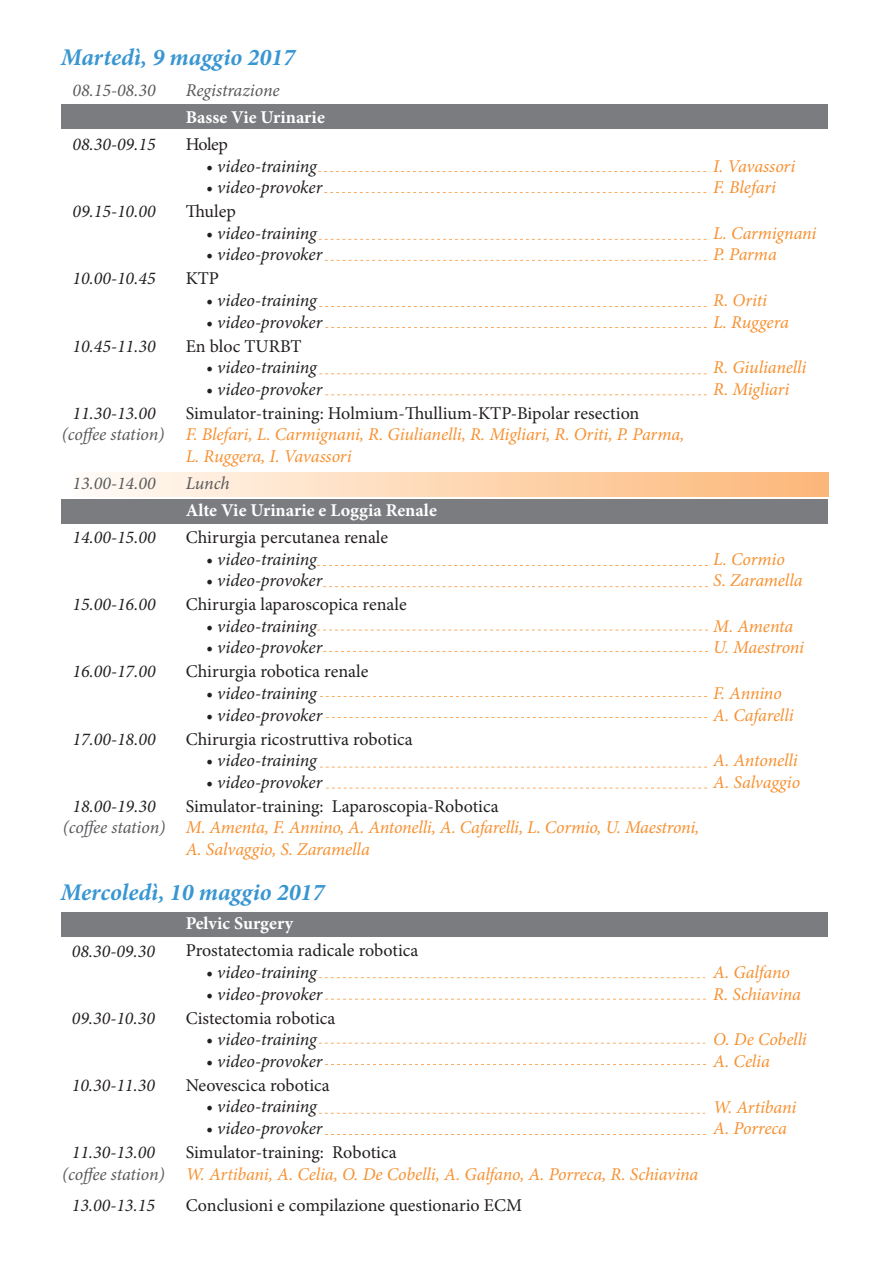
<style>
.page{position:relative;width:893px;height:1263px;background:#fff}
.page>*{position:absolute;margin:0;border:0;box-sizing:border-box;transform-origin:0 0}
.t1{font:italic 700 24px "Minion Pro";color:#3996d2}
.t2{font:italic 18px "Minion Pro";letter-spacing:-.005em;color:#231f20}
.t3{font:italic 18px/21.6px "Minion Pro";letter-spacing:-.01em;color:#f79131}
.t4{font:18px "Minion Pro";color:#231f20}
.t5{font:italic 18px "Minion Pro";letter-spacing:-.01em;color:#58595b}
.t6{font:700 18px "Minion Pro";color:#fff}
</style>
<div class="page">
<div style="left:62px;top:912px;width:766px;height:24px;background:#7a7c7f"></div>
<svg style="left:319px;top:977px;width:386px;height:1px"></svg>
<svg style="left:325px;top:999px;width:381px;height:1px"></svg>
<svg style="left:319px;top:1043px;width:386px;height:1px"></svg>
<svg style="left:325px;top:1064px;width:381px;height:1px"></svg>
<svg style="left:319px;top:1113px;width:386px;height:1px"></svg>
<svg style="left:325px;top:1134px;width:381px;height:1px"></svg>
<div style="left:62px;top:472px;width:766px;height:25px;background:linear-gradient(to right,#fffcf8,#fcb777)"></div>
<div style="left:62px;top:105px;width:766px;height:24px;background:#7a7c7f"></div>
<div style="left:62px;top:499px;width:766px;height:25px;background:#7a7c7f"></div>
<svg style="left:319px;top:306px;width:388px;height:1px"></svg>
<svg style="left:325px;top:327px;width:382px;height:1px"></svg>
<svg style="left:319px;top:373px;width:388px;height:1px"></svg>
<svg style="left:325px;top:394px;width:382px;height:1px"></svg>
<svg style="left:320px;top:696px;width:387px;height:1px"></svg>
<svg style="left:326px;top:717px;width:381px;height:1px"></svg>
<svg style="left:320px;top:767px;width:387px;height:1px"></svg>
<svg style="left:326px;top:788px;width:381px;height:1px"></svg>
<svg style="left:317px;top:565px;width:391px;height:1px"></svg>
<svg style="left:323px;top:586px;width:385px;height:1px"></svg>
<svg style="left:317px;top:630px;width:391px;height:1px"></svg>
<svg style="left:323px;top:651px;width:385px;height:1px"></svg>
<svg style="left:319px;top:239px;width:391px;height:1px"></svg>
<svg style="left:325px;top:260px;width:381px;height:1px"></svg>
<svg style="left:318px;top:171px;width:392px;height:1px"></svg>
<svg style="left:324px;top:192px;width:386px;height:1px"></svg>
<h1 class="t1" style="left:61px;top:48px;width:236px">Martedì, 9 maggio 2017</h1>
<p class="t5" style="left:72px;top:83px;width:85px">08.15-08.30</p>
<p class="t2" style="left:72px;top:137px;width:85px">08.30-09.15</p>
<p class="t2" style="left:72px;top:204px;width:85px">09.15-10.00</p>
<p class="t2" style="left:72px;top:272px;width:85px">10.00-10.45</p>
<p class="t2" style="left:72px;top:339px;width:85px">10.45-11.30</p>
<p class="t2" style="left:72px;top:406px;width:85px">11.30-13.00</p>
<p class="t5" style="left:62px;top:428px;width:104px">(coffee station)</p>
<p class="t5" style="left:72px;top:476px;width:85px">13.00-14.00</p>
<p class="t2" style="left:72px;top:530px;width:85px">14.00-15.00</p>
<p class="t2" style="left:72px;top:597px;width:85px">15.00-16.00</p>
<p class="t2" style="left:72px;top:664px;width:85px">16.00-17.00</p>
<p class="t2" style="left:72px;top:732px;width:85px">17.00-18.00</p>
<p class="t2" style="left:72px;top:799px;width:85px">18.00-19.30</p>
<p class="t5" style="left:63px;top:820px;width:104px">(coffee station)</p>
<p class="t5" style="left:186px;top:83px;width:96px">Registrazione</p>
<p class="t6" style="left:186px;top:110px;width:141px">Basse Vie Urinarie</p>
<p class="t4" style="left:186px;top:137px;width:44px">Holep</p>
<p class="t2" style="left:206px;top:159px;width:112px">• video-training</p>
<p class="t2" style="left:206px;top:180px;width:118px">• video-provoker</p>
<p class="t4" style="left:186px;top:204px;width:52px">Thulep</p>
<p class="t2" style="left:206px;top:226px;width:112px">• video-training</p>
<p class="t2" style="left:206px;top:247px;width:118px">• video-provoker</p>
<p class="t4" style="left:186px;top:271px;width:35px">KTP</p>
<p class="t2" style="left:206px;top:293px;width:112px">• video-training</p>
<p class="t2" style="left:206px;top:315px;width:118px">• video-provoker</p>
<p class="t4" style="left:186px;top:339px;width:117px">En bloc TURBT</p>
<p class="t2" style="left:206px;top:360px;width:112px">• video-training</p>
<p class="t2" style="left:206px;top:382px;width:118px">• video-provoker</p>
<p class="t4" style="left:186px;top:406px;width:455px">Simulator-training: Holmium-Thullium-KTP-Bipolar resection</p>
<p class="t3" style="left:186px;top:425px;width:500px">F. Blefari, L. Carmignani, R. Giulianelli, R. Migliari, R. Oriti, P. Parma,<br>L. Ruggera, I. Vavassori</p>
<p class="t5" style="left:186px;top:476px;width:45px">Lunch</p>
<p class="t6" style="left:186px;top:503px;width:253px">Alte Vie Urinarie e Loggia Renale</p>
<p class="t4" style="left:186px;top:530px;width:204px">Chirurgia percutanea renale</p>
<p class="t2" style="left:206px;top:552px;width:112px">• video-training</p>
<p class="t2" style="left:206px;top:573px;width:118px">• video-provoker</p>
<p class="t4" style="left:186px;top:597px;width:222px">Chirurgia laparoscopica renale</p>
<p class="t2" style="left:206px;top:619px;width:112px">• video-training</p>
<p class="t2" style="left:206px;top:640px;width:118px">• video-provoker</p>
<p class="t4" style="left:186px;top:664px;width:184px">Chirurgia robotica renale</p>
<p class="t2" style="left:206px;top:686px;width:112px">• video-training</p>
<p class="t2" style="left:206px;top:708px;width:118px">• video-provoker</p>
<p class="t4" style="left:186px;top:732px;width:229px">Chirurgia ricostruttiva robotica</p>
<p class="t2" style="left:206px;top:753px;width:112px">• video-training</p>
<p class="t2" style="left:206px;top:775px;width:118px">• video-provoker</p>
<p class="t4" style="left:186px;top:799px;width:314px">Simulator-training: Laparoscopia-Robotica</p>
<p class="t3" style="left:186px;top:818px;width:515px">M. Amenta, F. Annino, A. Antonelli, A. Cafarelli, L. Cormio, U. Maestroni,<br>A. Salvaggio, S. Zaramella</p>
<h1 class="t1" style="left:60px;top:882px;width:265px">Mercoledì, 10 maggio 2017</h1>
<p class="t2" style="left:72px;top:944px;width:85px">08.30-09.30</p>
<p class="t2" style="left:72px;top:1011px;width:85px">09.30-10.30</p>
<p class="t2" style="left:72px;top:1078px;width:85px">10.30-11.30</p>
<p class="t2" style="left:72px;top:1145px;width:85px">11.30-13.00</p>
<p class="t5" style="left:62px;top:1167px;width:104px">(coffee station)</p>
<p class="t2" style="left:72px;top:1198px;width:85px">13.00-13.15</p>
<p class="t6" style="left:186px;top:917px;width:109px">Pelvic Surgery</p>
<p class="t4" style="left:186px;top:944px;width:234px">Prostatectomia radicale robotica</p>
<p class="t2" style="left:206px;top:965px;width:112px">• video-training</p>
<p class="t2" style="left:206px;top:987px;width:118px">• video-provoker</p>
<p class="t4" style="left:186px;top:1011px;width:151px">Cistectomia robotica</p>
<p class="t2" style="left:206px;top:1032px;width:112px">• video-training</p>
<p class="t2" style="left:206px;top:1054px;width:118px">• video-provoker</p>
<p class="t4" style="left:186px;top:1078px;width:146px">Neovescica robotica</p>
<p class="t2" style="left:206px;top:1100px;width:112px">• video-training</p>
<p class="t2" style="left:206px;top:1121px;width:118px">• video-provoker</p>
<p class="t4" style="left:186px;top:1145px;width:212px">Simulator-training: Robotica</p>
<p class="t3" style="left:186px;top:1165px;width:514px">W. Artibani, A. Celia, O. De Cobelli, A. Galfano, A. Porreca, R. Schiavina</p>
<p class="t4" style="left:186px;top:1198px;width:338px">Conclusioni e compilazione questionario ECM</p>
<p class="t3" style="left:713px;top:157px;width:84px">I. Vavassori<br>F. Blefari</p>
<p class="t3" style="left:713px;top:224px;width:105px">L. Carmignani<br>P. Parma</p>
<p class="t3" style="left:713px;top:291px;width:77px">R. Oriti<br>L. Ruggera</p>
<p class="t3" style="left:713px;top:358px;width:95px">R. Giulianelli<br>R. Migliari</p>
<p class="t3" style="left:713px;top:550px;width:91px">L. Cormio<br>S. Zaramella</p>
<p class="t3" style="left:713px;top:617px;width:92px">M. Amenta<br>U. Maestroni</p>
<p class="t3" style="left:713px;top:684px;width:82px">F. Annino<br>A. Cafarelli</p>
<p class="t3" style="left:713px;top:751px;width:89px">A. Antonelli<br>A. Salvaggio</p>
<p class="t3" style="left:713px;top:963px;width:89px">A. Galfano<br>R. Schiavina</p>
<p class="t3" style="left:713px;top:1030px;width:95px">O. De Cobelli<br>A. Celia</p>
<p class="t3" style="left:713px;top:1098px;width:85px">W. Artibani<br>A. Porreca</p>
</div>
